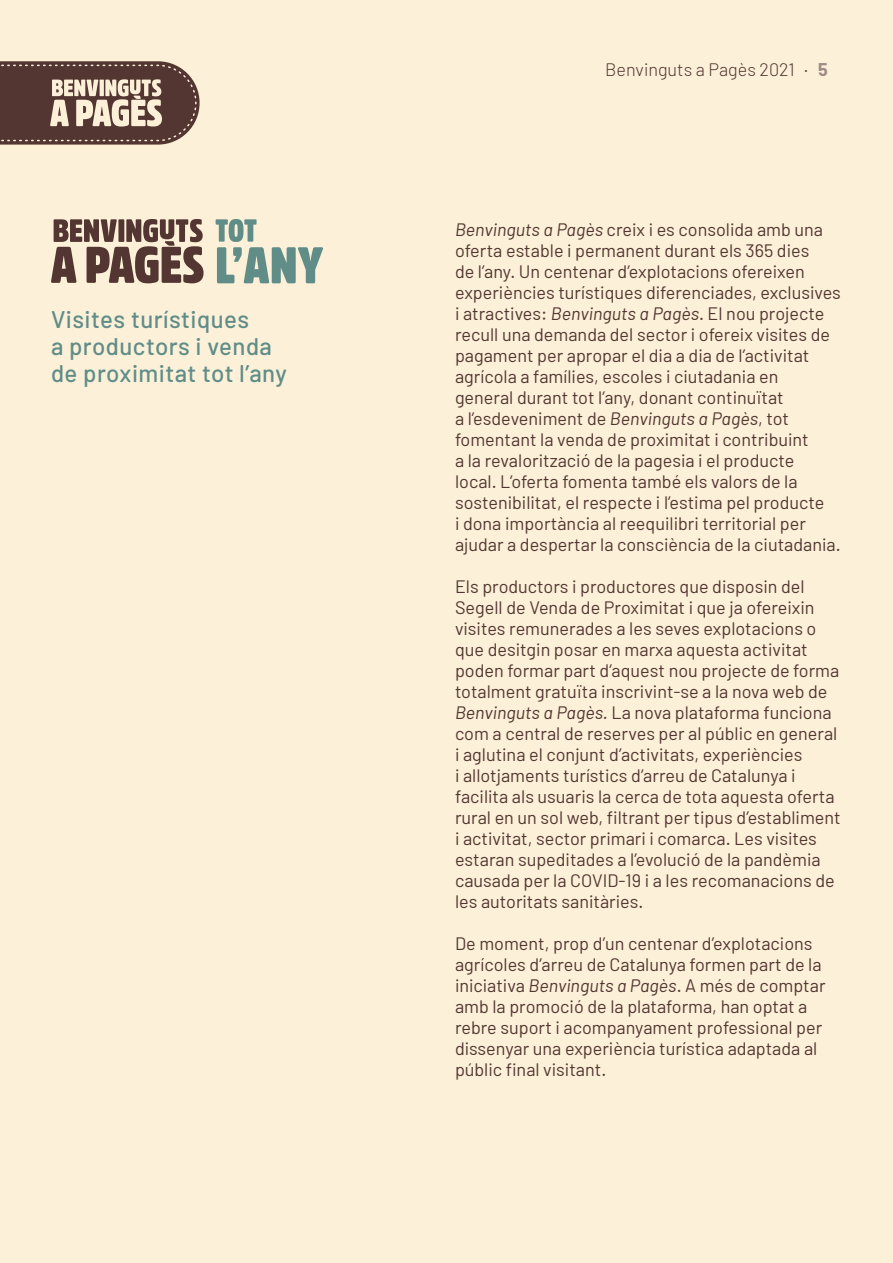
<style>
.page{position:relative;width:893px;height:1263px;background:#fcf0d8}
.page>*{position:absolute;margin:0;border:0;box-sizing:border-box;transform-origin:0 0}
.t1{font:500 24px/27px "Barlow";letter-spacing:.02em;color:#608d88}
.t2{font:18px/21px "Barlow";color:#533631}
.t3{font:300 18px "Barlow";color:#533631}
.s1{font-weight:700;color:#9f8a85}
.s2{font-style:italic}
</style>
<div class="page">
<svg style="left:0;top:61px;width:200px;height:84px"></svg>
<svg style="left:51px;top:219px;width:153px;height:64px"></svg>
<svg style="left:216px;top:219px;width:107px;height:64px"></svg>
<h1 class="t1" style="left:51px;top:305px;width:237px">Visites turístiques<br>a productors i venda de proximitat tot l’any</h1>
<p class="t3" style="left:605px;top:59px;width:224px">Benvinguts a Pagès 2021 · <span class="s1">5</span></p>
<p class="t2" style="left:455px;top:218px;width:387px"><span class="s2">Benvinguts a Pagès</span> creix i es consolida amb una oferta estable i permanent durant els 365 dies<br>de l’any. Un centenar d’explotacions ofereixen experiències turístiques diferenciades, exclusives i atractives: <span class="s2">Benvinguts a Pagès</span>. El nou projecte recull una demanda del sector i ofereix visites de pagament per apropar el dia a dia de l’activitat agrícola a famílies, escoles i ciutadania en general durant tot l’any, donant continuïtat<br>a l’esdeveniment de <span class="s2">Benvinguts a Pagès</span>, tot fomentant la venda de proximitat i contribuint<br>a la revalorització de la pagesia i el producte<br>local. L’oferta fomenta també els valors de la sostenibilitat, el respecte i l’estima pel producte<br>i dona importància al reequilibri territorial per ajudar a despertar la consciència de la ciutadania.</p>
<p class="t2" style="left:455px;top:575px;width:387px">Els productors i productores que disposin del Segell de Venda de Proximitat i que ja ofereixin visites remunerades a les seves explotacions o que desitgin posar en marxa aquesta activitat poden formar part d’aquest nou projecte de forma totalment gratuïta inscrivint-se a la nova web de <span class="s2">Benvinguts a Pagès.</span> La nova plataforma funciona com a central de reserves per al públic en general i aglutina el conjunt d’activitats, experiències<br>i allotjaments turístics d’arreu de Catalunya i facilita als usuaris la cerca de tota aquesta oferta rural en un sol web, filtrant per tipus d’establiment i activitat, sector primari i comarca. Les visites estaran supeditades a l’evolució de la pandèmia causada per la COVID-19 i a les recomanacions de les autoritats sanitàries.</p>
<p class="t2" style="left:455px;top:932px;width:372px">De moment, prop d’un centenar d’explotacions agrícoles d’arreu de Catalunya formen part de la iniciativa <span class="s2">Benvinguts a Pagès</span>. A més de comptar amb la promoció de la plataforma, han optat a rebre suport i acompanyament professional per dissenyar una experiència turística adaptada al públic final visitant.</p>
</div>
